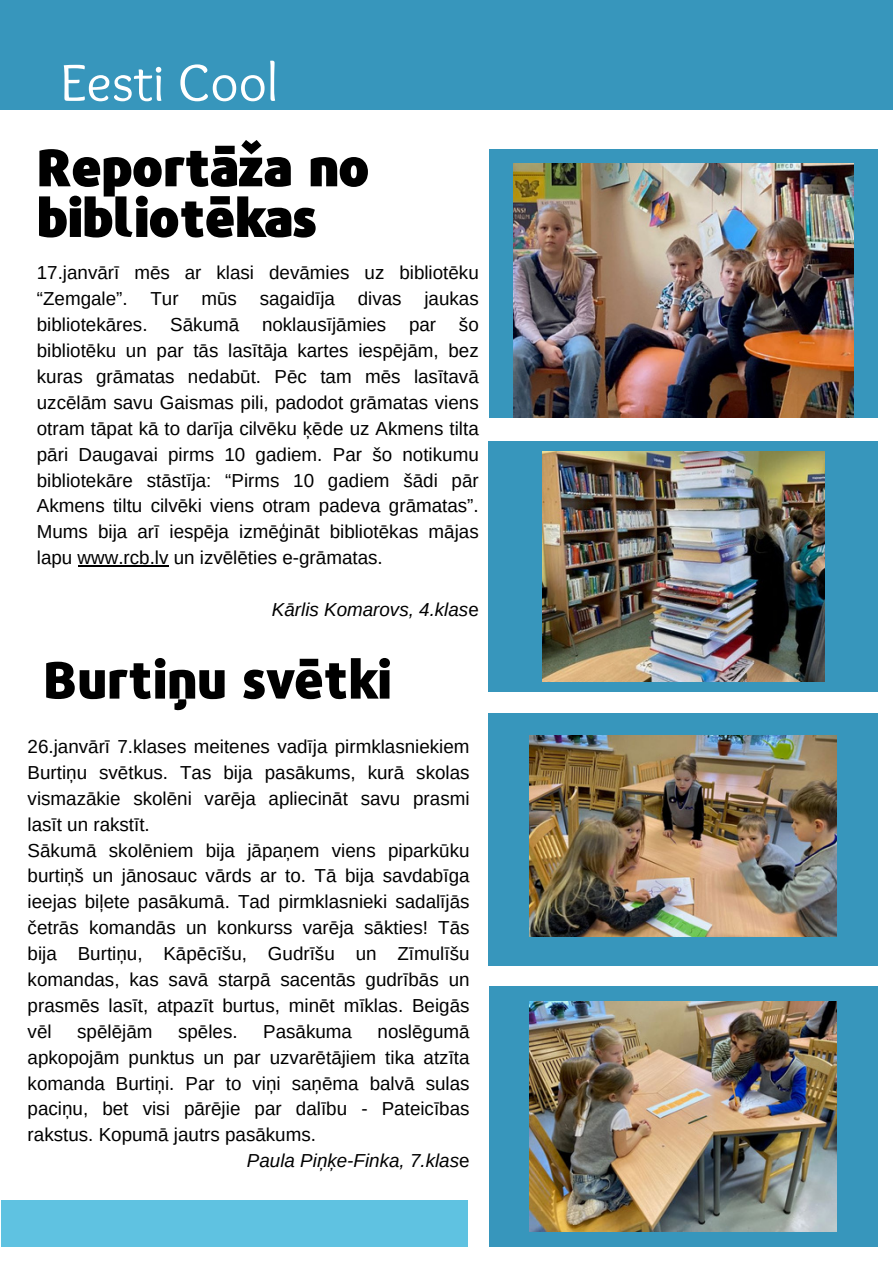
<style>
.page{position:relative;width:893px;height:1264px;background:#fff}
.page>*{position:absolute;margin:0;border:0;box-sizing:border-box;transform-origin:0 0}
.t1{font:54px "Sukar";color:#fff}
.t2{font:900 51px/50.7px "Repo";color:#000}
.t3{font:900 51px "Repo";color:#000}
.t4{font:18.75px/25.8px "Arimo";color:#000;text-align:justify}
.t5{font:italic 18.75px "Arimo";color:#000}
.s1{font-style:normal}
</style>
<div class="page">
<div style="left:0;top:0;width:892px;height:109px;background:#3796bc"></div>
<div style="left:2px;top:1200px;width:466px;height:46px;background:#5fc2e1"></div>
<div style="left:489px;top:441px;width:388px;height:250px;background:#3796bc"></div>
<div style="left:489px;top:986px;width:388px;height:260px;background:#3796bc"></div>
<div style="left:489px;top:713px;width:388px;height:252px;background:#3796bc"></div>
<div style="left:489px;top:150px;width:388px;height:268px;background:#3796bc"></div>
<img style="left:529px;top:735px;width:307px;height:201px">
<img style="left:529px;top:1001px;width:307px;height:230px">
<img style="left:513px;top:163px;width:340px;height:255px">
<img style="left:543px;top:452px;width:281px;height:229px">
<hr style="left:78px;top:565px;width:90px;height:1px;background:#000">
<p class="t1" style="left:60px;top:52px;width:220px">Eesti Cool</p>
<p class="t2" style="left:37px;top:140px;width:334px">Reportāža no bibliotēkas</p>
<p class="t4" style="left:37px;top:260px;width:443px">17.janvārī mēs ar klasi devāmies uz bibliotēku “Zemgale”. Tur mūs sagaidīja divas jaukas bibliotekāres. Sākumā noklausījāmies par šo bibliotēku un par tās lasītāja kartes iespējām, bez kuras grāmatas nedabūt. Pēc tam mēs lasītavā uzcēlām savu Gaismas pili, padodot grāmatas viens otram tāpat kā to darīja cilvēku ķēde uz Akmens tilta pāri Daugavai pirms 10 gadiem. Par šo notikumu bibliotekāre stāstīja: “Pirms 10 gadiem šādi pār Akmens tiltu cilvēki viens otram padeva grāmatas”.<br>Mums bija arī iespēja izmēģināt bibliotēkas mājas lapu www.rcb.lv un izvēlēties e-grāmatas.</p>
<p class="t5" style="left:272px;top:599px;width:208px">Kārlis Komarovs, 4.klas<span class="s1">e</span></p>
<p class="t3" style="left:43px;top:645px;width:350px">Burtiņu svētki</p>
<p class="t4" style="left:28px;top:733px;width:443px">26.janvārī 7.klases meitenes vadīja pirmklasniekiem Burtiņu svētkus. Tas bija pasākums, kurā skolas vismazākie skolēni varēja apliecināt savu prasmi lasīt un rakstīt.</p>
<h1 class="t4" style="left:28px;top:837px;width:443px">Sākumā skolēniem bija jāpaņem viens piparkūku burtiņš un jānosauc vārds ar to. Tā bija savdabīga ieejas biļete pasākumā. Tad pirmklasnieki sadalījās četrās komandās un konkurss varēja sākties! Tās bija Burtiņu, Kāpēcīšu, Gudrīšu un Zīmulīšu komandas, kas savā starpā sacentās gudrībās un prasmēs lasīt, atpazīt burtus, minēt mīklas. Beigās vēl</h1>
<h1 class="t4" style="left:28px;top:1018px;width:443px;text-indent:350px">noslēgumā apkopojām punktus un par uzvarētājiem tika atzīta komanda Burtiņi. Par to viņi saņēma balvā sulas paciņu, bet visi pārējie par dalību - Pateicības rakstus. Kopumā jautrs pasākums.</h1>
<p class="t5" style="left:247px;top:1150px;width:224px">Paula Piņķe-Finka, 7.klas<span class="s1">e</span></p>
<h1 class="t4" style="left:77px;top:1018px;width:77px">spēlējām</h1>
<h1 class="t4" style="left:178px;top:1018px;width:61px">spēles.</h1>
<h1 class="t4" style="left:263px;top:1018px;width:90px">Pasākuma</h1>
</div>
